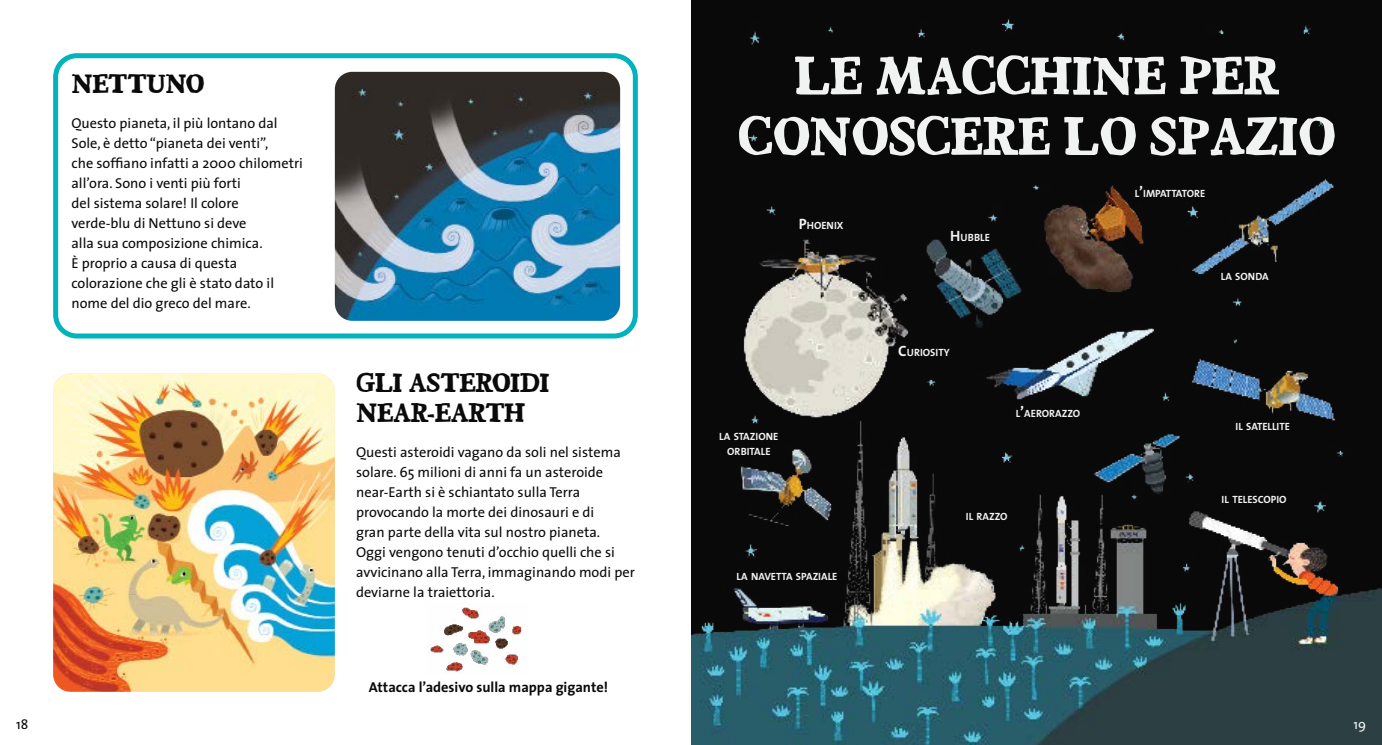
<style>
.page{position:relative;width:1382px;height:745px;background:#fff}
.page>*{position:absolute;margin:0;border:0;box-sizing:border-box;transform-origin:0 0}
.t1{font:52.5px/60.4px "Bountiful";letter-spacing:-.01em;color:#f1f2f2;text-align:center}
.t2{font:26.25px/30px "Bountiful";letter-spacing:-.015em;color:#0b0a0b}
.t3{font:14.38px/20px "The Sans";color:#0b0a0b}
.t4{font:700 14.38px "The Sans";color:#0b0a0b}
.t5{font:13.75px "The Sans";color:#0b0a0b}
.t6{font:13.75px "The Sans";color:#f1f2f2}
.t7{font:700 10.5px/15px "The Sans";color:#f1f2f2;text-align:center}
.t8{font:700 10.5px "The Sans";letter-spacing:-.035em;color:#f1f2f2}
.s1{font-size:15px}
</style>
<div class="page">
<img style="left:430px;top:607px;width:95px;height:65px">
<img style="left:691px;top:0;width:691px;height:744px">
<div style="left:53px;top:53px;width:585px;height:285px;border:5px solid #00b3bd;border-radius:21px"></div>
<img style="left:335px;top:72px;width:285px;height:248px">
<img style="left:53px;top:373px;width:282px;height:318px">
<h2 class="t2" style="left:71px;top:68px;width:134px">NETTUNO</h2>
<p class="t3" style="left:71px;top:113px;width:233px">Questo pianeta, il più lontano dal<br>Sole, è detto “pianeta dei venti”,<br>che soffiano infatti a 2000 chilometri all’ora. Sono i venti più forti<br>del sistema solare! Il colore<br>verde-blu di Nettuno si deve<br>alla sua composizione chimica.<br>È proprio a causa di questa colorazione che gli è stato dato il nome del dio greco del mare.</p>
<h2 class="t2" style="left:356px;top:367px;width:195px">GLI ASTEROIDI<br>NEAR-EARTH</h2>
<p class="t3" style="left:356px;top:441px;width:280px">Questi asteroidi vagano da soli nel sistema solare. 65 milioni di anni fa un asteroide near-Earth si è schiantato sulla Terra provocando la morte dei dinosauri e di<br>gran parte della vita sul nostro pianeta.<br>Oggi vengono tenuti d’occhio quelli che si avvicinano alla Terra, immaginando modi per deviarne la traiettoria.</p>
<p class="t4" style="left:369px;top:674px;width:241px">Attacca l’adesivo sulla mappa gigante!</p>
<h1 class="t1" style="left:738px;top:45px;width:599px">LE MACCHINE PER<br>CONOSCERE LO SPAZIO</h1>
<p class="t7" style="left:799px;top:217px;width:46px"><span class="s1">P</span>HOENIX</p>
<p class="t7" style="left:719px;top:428px;width:61px">LA STAZIONE<br>ORBITALE</p>
<p class="t7" style="left:737px;top:568px;width:102px">LA NAVETTA SPAZIALE</p>
<p class="t7" style="left:950px;top:229px;width:41px"><span class="s1">H</span>UBBLE</p>
<p class="t7" style="left:898px;top:344px;width:53px"><span class="s1">C</span>URIOSITY</p>
<p class="t7" style="left:1016px;top:405px;width:66px">L<span class="s1">’</span>AERORAZZO</p>
<p class="t7" style="left:966px;top:508px;width:43px">IL RAZZO</p>
<p class="t8" style="left:1135px;top:185px;width:72px">L<span class="s1">’</span>IMPATTATORE</p>
<p class="t7" style="left:1221px;top:269px;width:49px">LA SONDA</p>
<p class="t7" style="left:1235px;top:419px;width:56px">IL SATELLITE</p>
<p class="t7" style="left:1222px;top:491px;width:67px">IL TELESCOPIO</p>
<p class="t5" style="left:16px;top:712px;width:14px">18</p>
<p class="t6" style="left:1354px;top:712px;width:14px">19</p>
</div>
